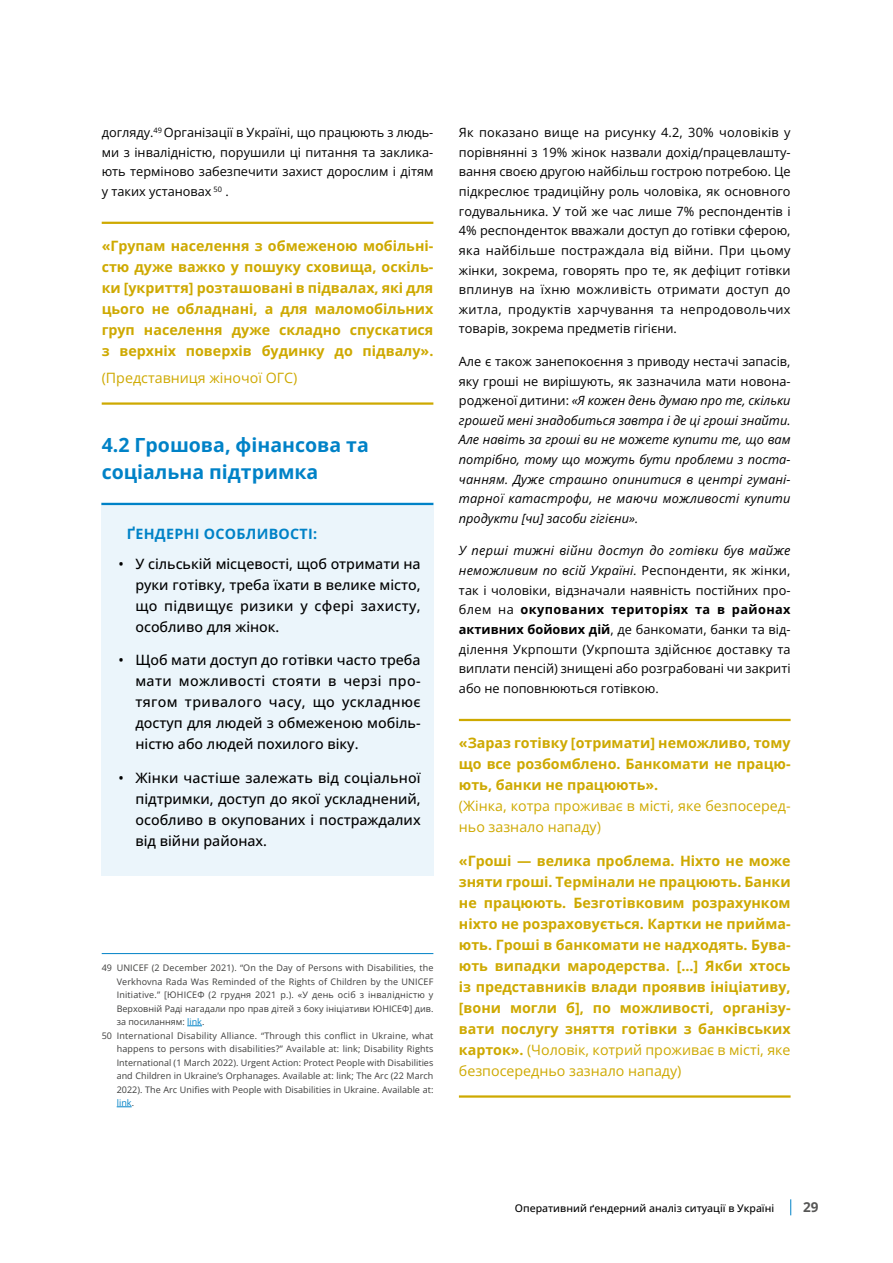
<style>
.page{position:relative;width:893px;height:1263px;background:#fff}
.page>*{position:absolute;margin:0;border:0;box-sizing:border-box;transform-origin:0 0}
.t1{font:700 19.5px/27px "Open Sans";color:#0082c7}
.t2{font:700 14.25px/21px "Open Sans";color:#cea900;text-align:justify}
.t3{font:500 14.25px/21px "Open Sans";color:#000;text-align:justify}
.t4{font:14.25px/21px "Open Sans";color:#cea900}
.t5{font:700 14.25px "Open Sans";letter-spacing:.02em;color:#0082c7}
.t6{font:700 13.5px "Open Sans";color:#575756}
.t7{font:12.75px/19.6px "Open Sans";color:#000;text-align:justify}
.t8{font:italic 12.75px/19.6px "Open Sans";letter-spacing:.015em;color:#000;text-align:justify}
.t9{font:500 10.5px "Open Sans";color:#000}
.t10{font:9px "Open Sans";letter-spacing:.01em;color:#3c3c3b}
.t11{font:9px "Open Sans";color:#0082c7}
.s1{color:#0082c7}
.s2{color:#3c3c3b}
.s3{font-style:normal}
.s4{font-style:italic}
.s5{font-weight:700}
.s6{font-weight:400}
</style>
<div class="page">
<svg style="left:790px;top:1199px;width:1px;height:16px"></svg>
<hr style="left:102px;top:222px;width:331px;height:2px;background:#cea900">
<hr style="left:102px;top:402px;width:331px;height:3px;background:#cea900">
<hr style="left:102px;top:953px;width:331px;height:1px;background:#0082c7">
<svg style="left:187px;top:1025px;width:15px;height:1px"></svg>
<svg style="left:117px;top:1106px;width:15px;height:1px"></svg>
<hr style="left:459px;top:719px;width:332px;height:2px;background:#cea900">
<hr style="left:459px;top:1095px;width:332px;height:3px;background:#cea900">
<div style="left:101px;top:503px;width:332px;height:373px;background:#ebf5fb"></div>
<hr style="left:101px;top:503px;width:332px;height:2px;background:#0082c7">
<p class="t7" style="left:102px;top:122px;width:333px">догляду.<sup>49</sup> Організації в Україні, що працюють з людь&shy;ми з інвалідністю, порушили ці питання та заклика&shy;ють терміново забезпечити захист дорослим і дітям у таких установах <sup>50</sup> .</p>
<p class="t2" style="left:102px;top:235px;width:333px">«Групам населення з обмеженою мобільні&shy;стю дуже важко у пошуку сховища, оскіль&shy;ки [укриття] розташовані в підвалах, які для цього не обладнані, а для маломобільних груп населення дуже складно спускатися з верхніх поверхів будинку до підвалу».</p>
<p class="t4" style="left:102px;top:367px;width:197px">(Представниця жіночої ОГС)</p>
<h1 class="t1" style="left:102px;top:431px;width:269px">4.2 Грошова, фінансова та соціальна підтримка</h1>
<p class="t5" style="left:127px;top:524px;width:192px">ҐЕНДЕРНІ ОСОБЛИВОСТІ:</p>
<p class="t3" style="left:135px;top:553px;width:287px;text-indent:-17px">• У сільській місцевості, щоб отримати на руки готівку, треба їхати в велике місто, що підвищує ризики у сфері захисту, особливо для жінок.</p>
<p class="t3" style="left:135px;top:649px;width:287px;text-indent:-17px">• Щоб мати доступ до готівки часто треба мати можливості стояти в черзі про&shy;тягом тривалого часу, що ускладнює доступ для людей з обмеженою мобіль&shy;ністю або людей похилого віку.</p>
<p class="t3" style="left:135px;top:767px;width:287px;text-indent:-17px">• Жінки частіше залежать від соціальної підтримки, доступ до якої ускладнений, особливо в окупованих і постраждалих від війни районах.</p>
<p class="t10" style="left:102px;top:962px;width:333px">49 UNICEF (2 December 2021). “On the Day of Persons with Disabilities, the</p>
<p class="t10" style="left:117px;top:975px;width:318px">Verkhovna Rada Was Reminded of the Rights of Children by the UNICEF</p>
<p class="t10" style="left:117px;top:989px;width:318px">Initiative.” [ЮНІСЕФ (2 грудня 2021 р.). «У день осіб з інвалідністю у</p>
<p class="t10" style="left:117px;top:1002px;width:318px">Верховній Раді нагадали про прав дітей з боку ініціативи ЮНІСЕФ] див.</p>
<p class="t10" style="left:117px;top:1016px;width:89px">за посиланням: <span class="s1">link</span>.</p>
<p class="t10" style="left:102px;top:1029px;width:333px">50 International Disability Alliance. “Through this conflict in Ukraine, what</p>
<p class="t10" style="left:117px;top:1043px;width:318px">happens to persons with disabilities?” Available at: link; Disability Rights</p>
<p class="t10" style="left:117px;top:1056px;width:318px">International (1 March 2022). Urgent Action: Protect People with Disabilities</p>
<p class="t10" style="left:117px;top:1070px;width:318px">and Children in Ukraine’s Orphanages. Available at: link; The Arc (22 March</p>
<p class="t10" style="left:117px;top:1083px;width:318px">2022). The Arc Unifies with People with Disabilities in Ukraine. Available at:</p>
<p class="t11" style="left:117px;top:1097px;width:19px">link<span class="s2">.</span></p>
<p class="t7" style="left:459px;top:122px;width:333px">Як показано вище на рисунку 4.2, 30% чоловіків у порівнянні з 19% жінок назвали дохід/працевлашту&shy;вання своєю другою найбільш гострою потребою. Це підкреслює традиційну роль чоловіка, як основного годувальника. У той же час лише 7% респондентів і 4% респонденток вважали доступ до готівки сферою, яка найбільше постраждала від війни. При цьому жінки, зокрема, говорять про те, як дефіцит готівки вплинув на їхню можливість отримати доступ до житла, продуктів харчування та непродовольчих товарів, зокрема предметів гігієни.</p>
<p class="t8" style="left:459px;top:351px;width:333px"><span class="s3">Але є також занепокоєння з приводу нестачі запасів, яку гроші не вирішують, як зазначила мати новона&shy;родженої дитини:</span> «Я кожен день думаю про те, скільки грошей мені знадобиться завтра і де ці гроші знайти.<br>Але навіть за гроші ви не можете купити те, що вам потрібно, тому що можуть бути проблеми з поста&shy;чанням. Дуже страшно опинитися в центрі гумані&shy;тарної катастрофи, не маючи можливості купити продукти [чи] засоби гігієни».</p>
<p class="t7" style="left:459px;top:541px;width:333px"><span class="s4">У перші тижні війни доступ до готівки був майже неможливим по всій Україні.</span> Респонденти, як жінки, так і чоловіки, відзначали наявність постійних про&shy;блем на <span class="s5">окупованих територіях та в районах активних бойових дій</span>, де банкомати, банки та від&shy;ділення Укрпошти (Укрпошта здійснює доставку та виплати пенсій) знищені або розграбовані чи закриті або не поповнюються готівкою.</p>
<p class="t2" style="left:459px;top:732px;width:333px">«Зараз готівку [отримати] неможливо, тому що все розбомблено. Банкомати не працю&shy;ють, банки не працюють».</p>
<p class="t4" style="left:459px;top:795px;width:333px">(Жінка, котра проживає в місті, яке безпосеред&shy;ньо зазнало нападу)</p>
<p class="t2" style="left:459px;top:850px;width:333px">«Гроші — велика проблема. Ніхто не може зняти гроші. Термінали не працюють. Банки не працюють. Безготівковим розрахунком ніхто не розраховується. Картки не прийма&shy;ють. Гроші в банкомати не надходять. Бува&shy;ють випадки мародерства. [...] Якби хтось із представників влади проявив ініціативу, [вони могли б], по можливості, організу&shy;вати послугу зняття готівки з банківських карток». <span class="s6">(Чоловік, котрий проживає в місті, яке безпосередньо зазнало нападу)</span></p>
<p class="t9" style="left:515px;top:1201px;width:261px">Оперативний ґендерний аналіз ситуації в Україні</p>
<p class="t6" style="left:803px;top:1202px;width:17px">29</p>
</div>
